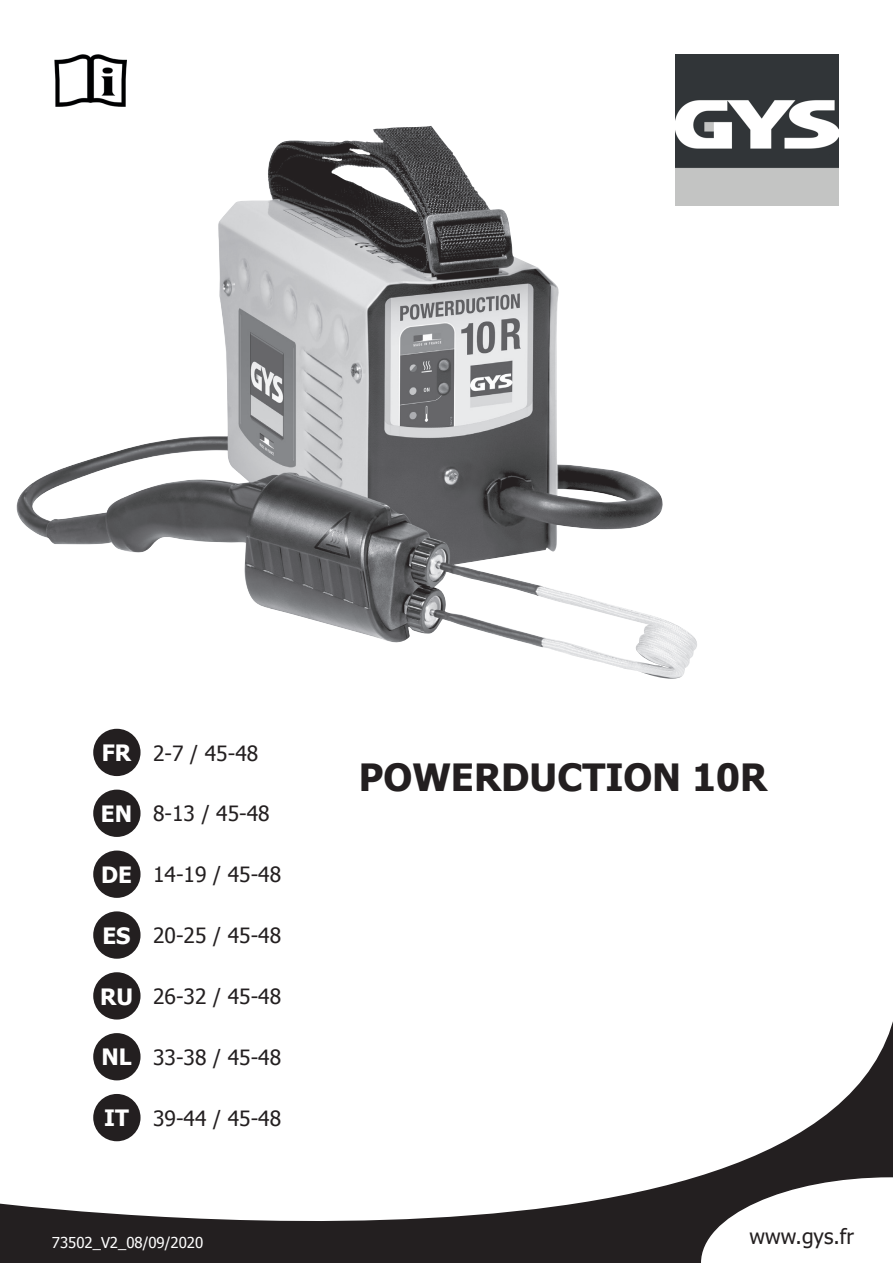
<style>
.page{position:relative;width:893px;height:1263px;background:#fff}
.page>*{position:absolute;margin:0;border:0;box-sizing:border-box;transform-origin:0 0}
.t1{font:700 37.5px "Tahoma";color:#231f20}
.t2{font:21px "Tahoma";color:#231f20}
.t3{font:15px "Tahoma";color:#fff}
.s1{font-weight:700;font-size:22.5px;color:#fff}
</style>
<div class="page">
<svg style="left:0;top:990px;width:893px;height:273px"></svg>
<div style="left:93px;top:729px;width:48px;height:47px;background:#231f20;border-radius:50%"></div>
<svg style="left:699px;top:1176px;width:194px;height:87px"></svg>
<div style="left:93px;top:790px;width:48px;height:47px;background:#231f20;border-radius:50%"></div>
<div style="left:93px;top:850px;width:48px;height:48px;background:#231f20;border-radius:50%"></div>
<div style="left:93px;top:911px;width:48px;height:48px;background:#231f20;border-radius:50%"></div>
<div style="left:93px;top:972px;width:48px;height:47px;background:#231f20;border-radius:50%"></div>
<div style="left:93px;top:1033px;width:48px;height:47px;background:#231f20;border-radius:50%"></div>
<div style="left:93px;top:1094px;width:48px;height:47px;background:#231f20;border-radius:50%"></div>
<img style="left:16px;top:128px;width:684px;height:551px">
<img style="left:675px;top:54px;width:164px;height:151px">
<img style="left:54px;top:54px;width:72px;height:52px">
<p class="t2" style="left:102px;top:739px;width:158px"><span class="s1">FR</span> 2-7 / 45-48</p>
<p class="t2" style="left:101px;top:800px;width:170px"><span class="s1">EN</span> 8-13 / 45-48</p>
<p class="t2" style="left:101px;top:860px;width:182px"><span class="s1">DE</span> 14-19 / 45-48</p>
<p class="t2" style="left:102px;top:921px;width:180px"><span class="s1">ES</span> 20-25 / 45-48</p>
<p class="t2" style="left:100px;top:982px;width:183px"><span class="s1">RU</span> 26-32 / 45-48</p>
<p class="t2" style="left:101px;top:1043px;width:181px"><span class="s1">NL</span> 33-38 / 45-48</p>
<p class="t2" style="left:104px;top:1104px;width:179px"><span class="s1">IT</span> 39-44 / 45-48</p>
<p class="t3" style="left:52px;top:1232px;width:153px">73502_V2_08/09/2020</p>
<h1 class="t1" style="left:359px;top:751px;width:410px">POWERDUCTION 10R</h1>
<p class="t2" style="left:750px;top:1222px;width:106px">www.gys.fr</p>
</div>
